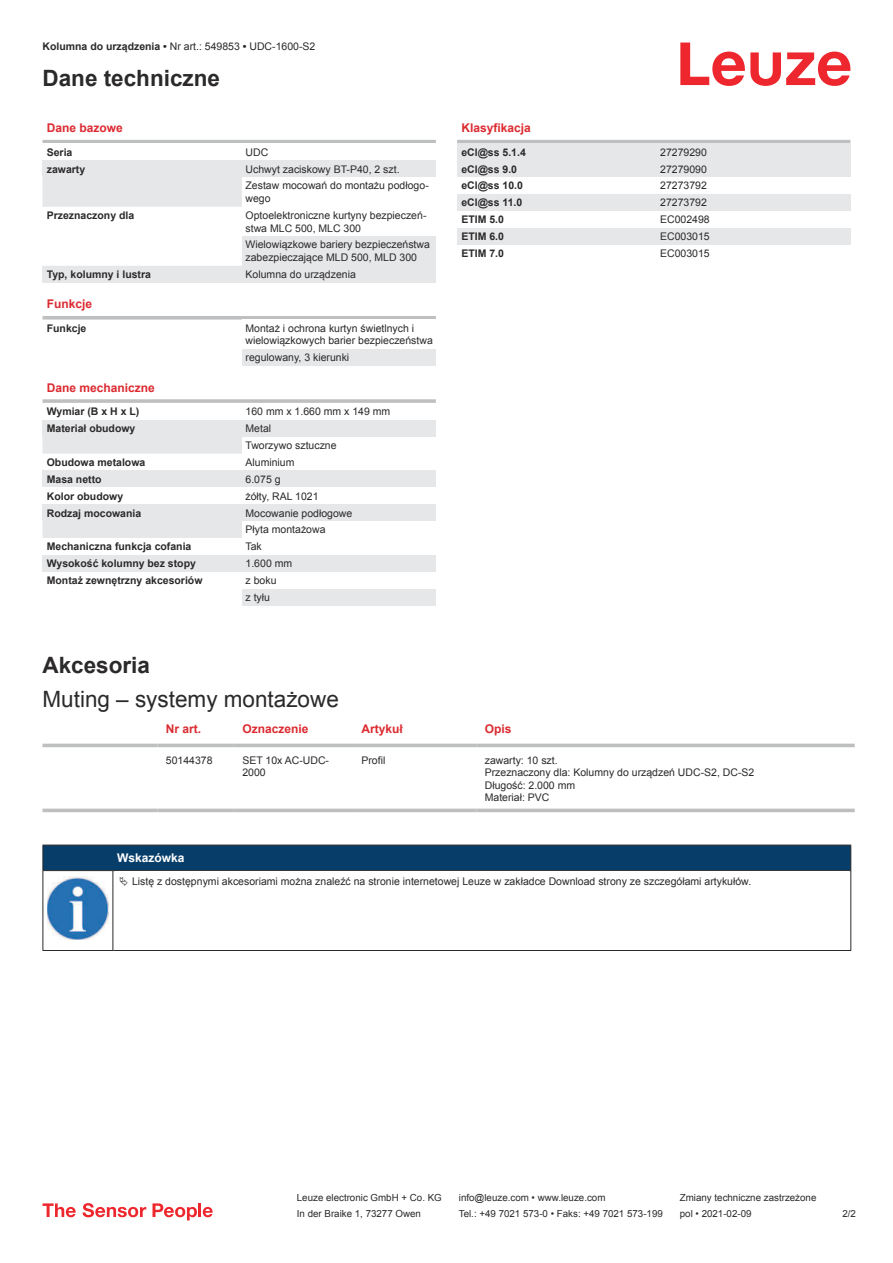
<style>
.page{position:relative;width:893px;height:1263px;background:#fff}
.page>*{position:absolute;margin:0;border:0;box-sizing:border-box;transform-origin:0 0}
.t1{font:700 22.5px "Arial";color:#2b292a}
.t2{font:22.5px "Arial";color:#2b292a}
.t3{font:700 12px "Arial";color:#db2a30}
.t4{font:700 12px "Arial";color:#fff}
.t5{font:10.5px/12.6px "Arial";color:#2b292a}
.t6{font:700 10.5px "Arial";color:#2b292a}
.t7{font:9.75px "Arial";color:#2b292a}
.s1{font-weight:700}
</style>
<div class="page">
<svg style="left:680px;top:43px;width:170px;height:43px"></svg>
<svg style="left:43px;top:177px;width:199px;height:361px"></svg>
<hr style="left:43px;top:140px;width:393px;height:3px;background:#bdbfc1">
<div style="left:43px;top:160px;width:199px;height:17px;background:#e6e7e9"></div>
<div style="left:242px;top:160px;width:194px;height:17px;background:#e6e7e9"></div>
<div style="left:43px;top:207px;width:199px;height:17px;background:#fff"></div>
<div style="left:242px;top:236px;width:194px;height:30px;background:#e6e7e9"></div>
<div style="left:43px;top:266px;width:199px;height:17px;background:#e6e7e9"></div>
<div style="left:242px;top:266px;width:194px;height:17px;background:#e6e7e9"></div>
<div style="left:43px;top:300px;width:393px;height:18px;background:#fff"></div>
<svg style="left:43px;top:316px;width:393px;height:4px;background:#c8cacc"></svg>
<div style="left:43px;top:320px;width:199px;height:16px;background:#fff"></div>
<div style="left:242px;top:349px;width:194px;height:17px;background:#e6e7e9"></div>
<div style="left:43px;top:383px;width:393px;height:18px;background:#fff"></div>
<hr style="left:43px;top:399px;width:393px;height:4px;background:#c5c7c9">
<div style="left:43px;top:403px;width:199px;height:17px;background:#fff"></div>
<div style="left:43px;top:420px;width:199px;height:17px;background:#e6e7e9"></div>
<div style="left:242px;top:420px;width:194px;height:17px;background:#e6e7e9"></div>
<div style="left:43px;top:454px;width:199px;height:16px;background:#fff"></div>
<div style="left:43px;top:470px;width:199px;height:17px;background:#e6e7e9"></div>
<div style="left:242px;top:470px;width:194px;height:17px;background:#e6e7e9"></div>
<div style="left:43px;top:487px;width:199px;height:17px;background:#fff"></div>
<div style="left:43px;top:504px;width:199px;height:17px;background:#e6e7e9"></div>
<div style="left:242px;top:504px;width:194px;height:17px;background:#e6e7e9"></div>
<div style="left:43px;top:555px;width:199px;height:17px;background:#e6e7e9"></div>
<div style="left:242px;top:555px;width:194px;height:17px;background:#e6e7e9"></div>
<div style="left:242px;top:589px;width:194px;height:17px;background:#e6e7e9"></div>
<svg style="left:43px;top:743px;width:812px;height:70px"></svg>
<hr style="left:43px;top:744px;width:114px;height:3px;background:#bdbfc1">
<hr style="left:157px;top:744px;width:77px;height:3px;background:#bdbfc1">
<hr style="left:234px;top:744px;width:119px;height:3px;background:#bdbfc1">
<hr style="left:353px;top:744px;width:123px;height:3px;background:#bdbfc1">
<hr style="left:476px;top:744px;width:379px;height:3px;background:#bdbfc1">
<hr style="left:43px;top:809px;width:114px;height:3px;background:#bdbfc1">
<hr style="left:157px;top:809px;width:77px;height:3px;background:#bdbfc1">
<hr style="left:234px;top:809px;width:119px;height:3px;background:#bdbfc1">
<hr style="left:353px;top:809px;width:123px;height:3px;background:#bdbfc1">
<hr style="left:476px;top:809px;width:379px;height:3px;background:#bdbfc1">
<hr style="left:43px;top:870px;width:70px;height:1px;background:#2b292a">
<div style="left:43px;top:845px;width:808px;height:25px;background:#063d69"></div>
<hr style="left:113px;top:870px;width:738px;height:1px;background:#2b292a">
<hr style="left:43px;top:871px;width:1px;height:75px;background:#2b292a">
<hr style="left:113px;top:871px;width:1px;height:75px;background:#2b292a">
<hr style="left:850px;top:871px;width:1px;height:75px;background:#2b292a">
<hr style="left:43px;top:950px;width:70px;height:1px;background:#2b292a">
<hr style="left:113px;top:950px;width:738px;height:1px;background:#2b292a">
<img style="left:47px;top:877px;width:61px;height:63px">
<hr style="left:457px;top:140px;width:393px;height:3px;background:#bdbfc1">
<div style="left:457px;top:143px;width:200px;height:17px;background:#e6e7e9"></div>
<div style="left:657px;top:143px;width:193px;height:17px;background:#e6e7e9"></div>
<div style="left:457px;top:160px;width:200px;height:17px;background:#e6e7e9"></div>
<div style="left:657px;top:160px;width:193px;height:17px;background:#e6e7e9"></div>
<div style="left:457px;top:194px;width:200px;height:17px;background:#e6e7e9"></div>
<div style="left:657px;top:194px;width:193px;height:17px;background:#e6e7e9"></div>
<div style="left:457px;top:228px;width:200px;height:17px;background:#e6e7e9"></div>
<div style="left:657px;top:228px;width:193px;height:17px;background:#e6e7e9"></div>
<svg style="left:43px;top:1203px;width:33px;height:14px"></svg>
<svg style="left:83px;top:1203px;width:63px;height:14px"></svg>
<svg style="left:153px;top:1203px;width:44px;height:17px"></svg>
<hr style="left:198px;top:1203px;width:3px;height:14px;background:#ed272d">
<svg style="left:203px;top:1207px;width:10px;height:10px"></svg>
<p class="t5" style="left:43px;top:41px;width:274px"><span class="s1">Kolumna do urządzenia •</span> Nr art.: 549853 <span class="s1">•</span> UDC-1600-S2</p>
<h1 class="t1" style="left:43px;top:70px;width:179px">Dane techniczne</h1>
<p class="t3" style="left:47px;top:123px;width:78px">Dane bazowe</p>
<p class="t6" style="left:47px;top:148px;width:27px">Seria</p>
<p class="t5" style="left:246px;top:147px;width:24px">UDC</p>
<p class="t6" style="left:47px;top:165px;width:40px">zawarty</p>
<p class="t5" style="left:246px;top:161px;width:185px;line-height:17px">Uchwyt zaciskowy BT-P40, 2 szt.<br>Zestaw mocowań do montażu podłogo-</p>
<p class="t5" style="left:246px;top:192px;width:27px">wego</p>
<p class="t6" style="left:47px;top:211px;width:89px">Przeznaczony dla</p>
<p class="t5" style="left:246px;top:209px;width:182px">Optoelektroniczne kurtyny bezpieczeń&shy;stwa MLC 500, MLC 300</p>
<p class="t5" style="left:246px;top:238px;width:186px">Wielowiązkowe bariery bezpieczeństwa zabezpieczające MLD 500, MLD 300</p>
<p class="t6" style="left:47px;top:270px;width:106px">Typ, kolumny i lustra</p>
<p class="t5" style="left:246px;top:268px;width:112px">Kolumna do urządzenia</p>
<p class="t3" style="left:47px;top:300px;width:47px">Funkcje</p>
<p class="t6" style="left:47px;top:324px;width:41px">Funkcje</p>
<p class="t5" style="left:246px;top:322px;width:189px">Montaż i ochrona kurtyn świetlnych i wielowiązkowych barier bezpieczeństwa</p>
<p class="t5" style="left:246px;top:351px;width:105px">regulowany, 3 kierunki</p>
<p class="t3" style="left:47px;top:383px;width:110px">Dane mechaniczne</p>
<p class="t6" style="left:47px;top:407px;width:94px">Wymiar (B x H x L)</p>
<p class="t5" style="left:246px;top:406px;width:146px">160 mm x 1.660 mm x 149 mm</p>
<p class="t6" style="left:47px;top:421px;width:90px">Materiał obudowy</p>
<p class="t5" style="left:246px;top:421px;width:93px;line-height:17px">Metal<br>Tworzywo sztuczne</p>
<p class="t6" style="left:47px;top:458px;width:100px">Obudowa metalowa</p>
<p class="t5" style="left:246px;top:457px;width:51px">Aluminium</p>
<p class="t6" style="left:47px;top:475px;width:56px">Masa netto</p>
<p class="t5" style="left:246px;top:473px;width:37px">6.075 g</p>
<p class="t6" style="left:47px;top:492px;width:78px">Kolor obudowy</p>
<p class="t5" style="left:246px;top:489px;width:74px">żółty, RAL 1021</p>
<p class="t6" style="left:47px;top:509px;width:96px">Rodzaj mocowania</p>
<p class="t5" style="left:246px;top:504px;width:108px;line-height:17px">Mocowanie podłogowe<br>Płyta montażowa</p>
<p class="t6" style="left:47px;top:543px;width:146px">Mechaniczna funkcja cofania</p>
<p class="t5" style="left:246px;top:541px;width:18px">Tak</p>
<p class="t6" style="left:47px;top:556px;width:151px">Wysokość kolumny bez stopy</p>
<p class="t5" style="left:246px;top:558px;width:48px">1.600 mm</p>
<p class="t6" style="left:47px;top:573px;width:157px">Montaż zewnętrzny akcesoriów</p>
<p class="t5" style="left:246px;top:573px;width:32px;line-height:17px">z boku z tyłu</p>
<p class="t3" style="left:461px;top:123px;width:71px">Klasyfikacja</p>
<p class="t6" style="left:461px;top:148px;width:66px">eCl@ss 5.1.4</p>
<p class="t5" style="left:660px;top:147px;width:48px">27279290</p>
<p class="t6" style="left:461px;top:165px;width:57px">eCl@ss 9.0</p>
<p class="t5" style="left:660px;top:164px;width:48px">27279090</p>
<p class="t6" style="left:461px;top:182px;width:63px">eCl@ss 10.0</p>
<p class="t5" style="left:660px;top:180px;width:48px">27273792</p>
<p class="t6" style="left:461px;top:199px;width:63px">eCl@ss 11.0</p>
<p class="t5" style="left:660px;top:197px;width:48px">27273792</p>
<p class="t6" style="left:461px;top:216px;width:44px">ETIM 5.0</p>
<p class="t5" style="left:660px;top:214px;width:51px">EC002498</p>
<p class="t6" style="left:461px;top:233px;width:44px">ETIM 6.0</p>
<p class="t5" style="left:660px;top:231px;width:51px">EC003015</p>
<p class="t6" style="left:461px;top:249px;width:44px">ETIM 7.0</p>
<p class="t5" style="left:660px;top:248px;width:51px">EC003015</p>
<h1 class="t1" style="left:43px;top:656px;width:109px">Akcesoria</h1>
<h1 class="t2" style="left:43px;top:683px;width:298px">Muting – systemy montażowe</h1>
<p class="t3" style="left:166px;top:724px;width:37px">Nr art.</p>
<p class="t3" style="left:242px;top:724px;width:68px">Oznaczenie</p>
<p class="t3" style="left:361px;top:720px;width:43px">Artykuł</p>
<p class="t3" style="left:485px;top:724px;width:28px">Opis</p>
<p class="t5" style="left:166px;top:755px;width:48px">50144378</p>
<p class="t5" style="left:242px;top:755px;width:88px">SET 10x AC-UDC-<br>2000</p>
<p class="t5" style="left:361px;top:755px;width:25px">Profil</p>
<p class="t5" style="left:485px;top:755px;width:271px">zawarty: 10 szt.<br>Przeznaczony dla: Kolumny do urządzeń UDC-S2, DC-S2<br>Długość: 2.000 mm<br>Materiał: PVC</p>
<p class="t4" style="left:117px;top:849px;width:69px">Wskazówka</p>
<p class="t5" style="left:132px;top:875px;width:621px">Listę z dostępnymi akcesoriami można znaleźć na stronie internetowej Leuze w zakładce Download strony ze szczegółami artykułów.</p>
<p class="t7" style="left:297px;top:1194px;width:146px">Leuze electronic GmbH + Co. KG</p>
<p class="t7" style="left:459px;top:1194px;width:148px">info@leuze.com • www.leuze.com</p>
<p class="t7" style="left:680px;top:1191px;width:138px">Zmiany techniczne zastrzeżone</p>
<p class="t7" style="left:297px;top:1210px;width:126px">In der Braike 1, 73277 Owen</p>
<p class="t7" style="left:459px;top:1210px;width:205px">Tel.: +49 7021 573-0 • Faks: +49 7021 573-199</p>
<p class="t7" style="left:680px;top:1210px;width:73px">pol • 2021-02-09</p>
<p class="t7" style="left:842px;top:1210px;width:15px">2 /2</p>
</div>
